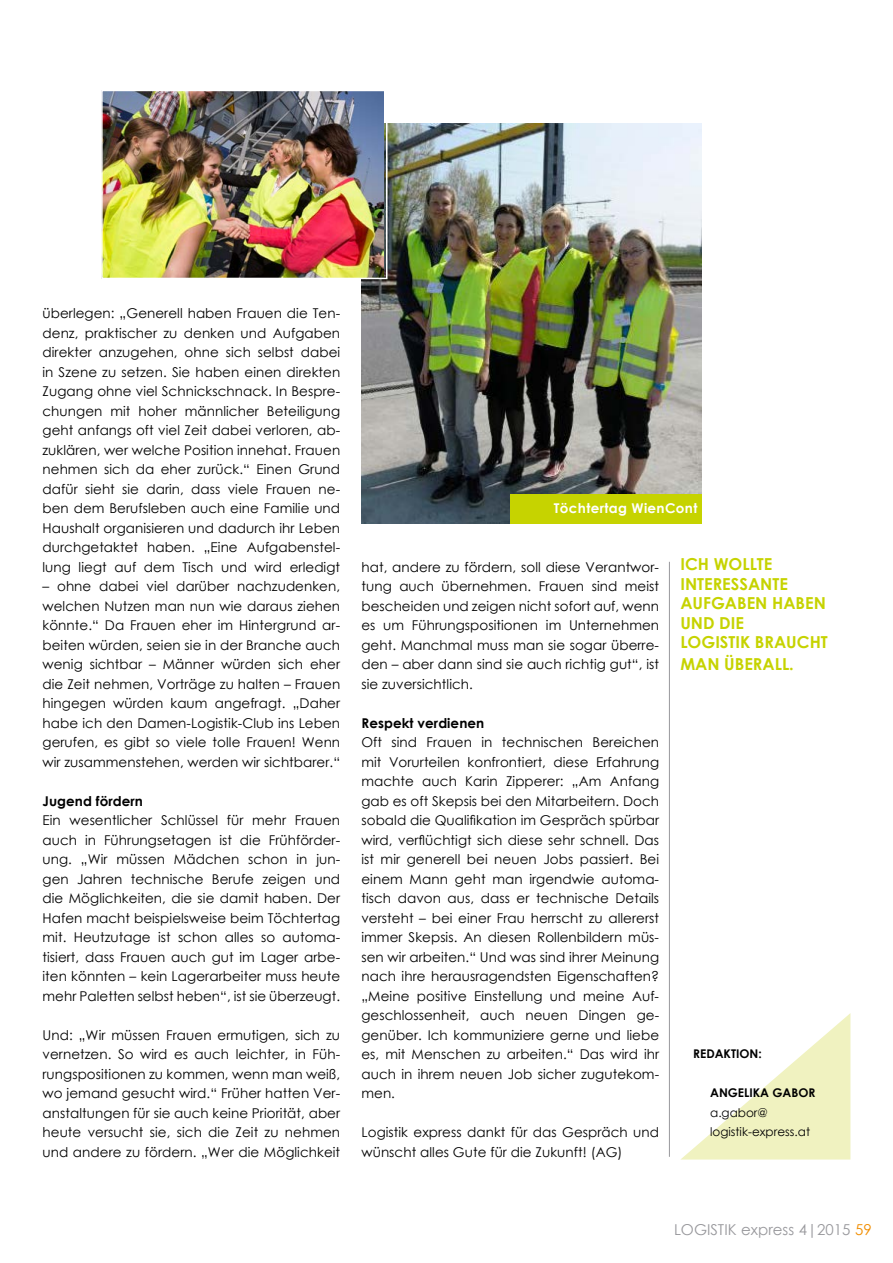
<style>
.page{position:relative;width:893px;height:1263px;background:#fff}
.page>*{position:absolute;margin:0;border:0;box-sizing:border-box;transform-origin:0 0}
.t1{font:700 16.5px/19.5px "Century Gothic";color:#c6d300}
.t2{font:15px "Century Gothic";color:#98989c}
.t3{font:13.5px/19.5px "Century Gothic";letter-spacing:.005em;color:#000;text-align:justify}
.t4{font:700 13.5px "Century Gothic";letter-spacing:.005em;color:#000}
.t5{font:700 13.5px "Century Gothic";letter-spacing:.025em;color:#fff}
.t6{font:12px/19.5px "Century Gothic";color:#000}
.t7{font:700 12px "Century Gothic";color:#000}
.s1{color:#f18e00}
</style>
<div class="page">
<hr style="left:669px;top:562px;width:1px;height:595px;background:#98989c">
<img style="left:361px;top:123px;width:341px;height:401px">
<svg style="left:681px;top:1013px;width:169px;height:146px"></svg>
<div style="left:510px;top:494px;width:192px;height:30px;background:#c6d300"></div>
<img style="left:104px;top:93px;width:280px;height:183px">
<div style="left:101px;top:90px;width:286px;height:189px;border:2px solid #fff"></div>
<p class="t3" style="left:43px;top:303px;width:299px">überlegen: „Generell haben Frauen die Ten&shy;denz, praktischer zu denken und Aufgaben direkter anzugehen, ohne sich selbst dabei in Szene zu setzen. Sie haben einen direkten Zugang ohne viel Schnickschnack. In Bespre&shy;chungen mit hoher männlicher Beteiligung geht anfangs oft viel Zeit dabei verloren, ab&shy;zuklären, wer welche Position innehat. Frauen nehmen sich da eher zurück.“ Einen Grund dafür sieht sie darin, dass viele Frauen ne&shy;ben dem Berufsleben auch eine Familie und Haushalt organisieren und dadurch ihr Leben durchgetaktet haben. „Eine Aufgabenstel&shy;lung liegt auf dem Tisch und wird erledigt</p>
<p class="t3" style="left:43px;top:576px;width:299px">– ohne dabei viel darüber nachzudenken, welchen Nutzen man nun wie daraus ziehen könnte.“ Da Frauen eher im Hintergrund ar&shy;beiten würden, seien sie in der Branche auch wenig sichtbar – Männer würden sich eher die Zeit nehmen, Vorträge zu halten – Frauen hingegen würden kaum angefragt. „Daher habe ich den Damen-Logistik-Club ins Leben gerufen, es gibt so viele tolle Frauen! Wenn wir zusammenstehen, werden wir sichtbarer.“</p>
<p class="t4" style="left:43px;top:792px;width:102px">Jugend fördern</p>
<p class="t3" style="left:43px;top:810px;width:299px">Ein wesentlicher Schlüssel für mehr Frauen auch in Führungsetagen ist die Frühförder&shy;ung. „Wir müssen Mädchen schon in jun&shy;gen Jahren technische Berufe zeigen und die Möglichkeiten, die sie damit haben. Der Hafen macht beispielsweise beim Töchtertag mit. Heutzutage ist schon alles so automa&shy;tisiert, dass Frauen auch gut im Lager arbe&shy;iten könnten – kein Lagerarbeiter muss heute mehr Paletten selbst heben“, ist sie überzeugt.</p>
<p class="t3" style="left:43px;top:1024px;width:299px">Und: „Wir müssen Frauen ermutigen, sich zu vernetzen. So wird es auch leichter, in Füh&shy;rungspositionen zu kommen, wenn man weiß, wo jemand gesucht wird.“ Früher hatten Ver&shy;anstaltungen für sie auch keine Priorität, aber heute versucht sie, sich die Zeit zu nehmen und andere zu fördern. „Wer die Möglichkeit</p>
<p class="t5" style="left:554px;top:500px;width:145px">Töchtertag WienCont</p>
<p class="t3" style="left:361px;top:557px;width:299px">hat, andere zu fördern, soll diese Verantwor&shy;tung auch übernehmen. Frauen sind meist bescheiden und zeigen nicht sofort auf, wenn es um Führungspositionen im Unternehmen geht. Manchmal muss man sie sogar überre&shy;den – aber dann sind sie auch richtig gut“, ist sie zuversichtlich.</p>
<p class="t4" style="left:361px;top:714px;width:124px">Respekt verdienen</p>
<p class="t3" style="left:361px;top:732px;width:299px">Oft sind Frauen in technischen Bereichen mit Vorurteilen konfrontiert, diese Erfahrung machte auch Karin Zipperer: „Am Anfang gab es oft Skepsis bei den Mitarbeitern. Doch sobald die Qualifikation im Gespräch spürbar wird, verflüchtigt sich diese sehr schnell. Das ist mir generell bei neuen Jobs passiert. Bei einem Mann geht man irgendwie automa&shy;tisch davon aus, dass er technische Details versteht – bei einer Frau herrscht zu allererst immer Skepsis. An diesen Rollenbildern müs&shy;sen wir arbeiten.“ Und was sind ihrer Meinung nach ihre herausragendsten Eigenschaften? „Meine positive Einstellung und meine Auf&shy;geschlossenheit, auch neuen Dingen ge&shy;genüber. Ich kommuniziere gerne und liebe es, mit Menschen zu arbeiten.“ Das wird ihr auch in ihrem neuen Job sicher zugutekom&shy;men.</p>
<p class="t3" style="left:361px;top:1122px;width:299px">Logistik express dankt für das Gespräch und wünscht alles Gute für die Zukunft! (AG)</p>
<p class="t1" style="left:680px;top:554px;width:149px">ICH WOLLTE<br>INTERESSANTE<br>AUFGABEN HABEN<br>UND DIE<br>LOGISTIK BRAUCHT</p>
<p class="t1" style="left:680px;top:654px;width:115px">MAN ÜBERALL.</p>
<p class="t7" style="left:693px;top:1046px;width:70px">REDAKTION:</p>
<p class="t7" style="left:710px;top:1085px;width:107px">ANGELIKA GABOR</p>
<p class="t6" style="left:710px;top:1102px;width:101px">a.gabor@ logistik-express.at</p>
<p class="t2" style="left:674px;top:1220px;width:199px">LOGISTIK express 4|2015 <span class="s1">59</span></p>
</div>
